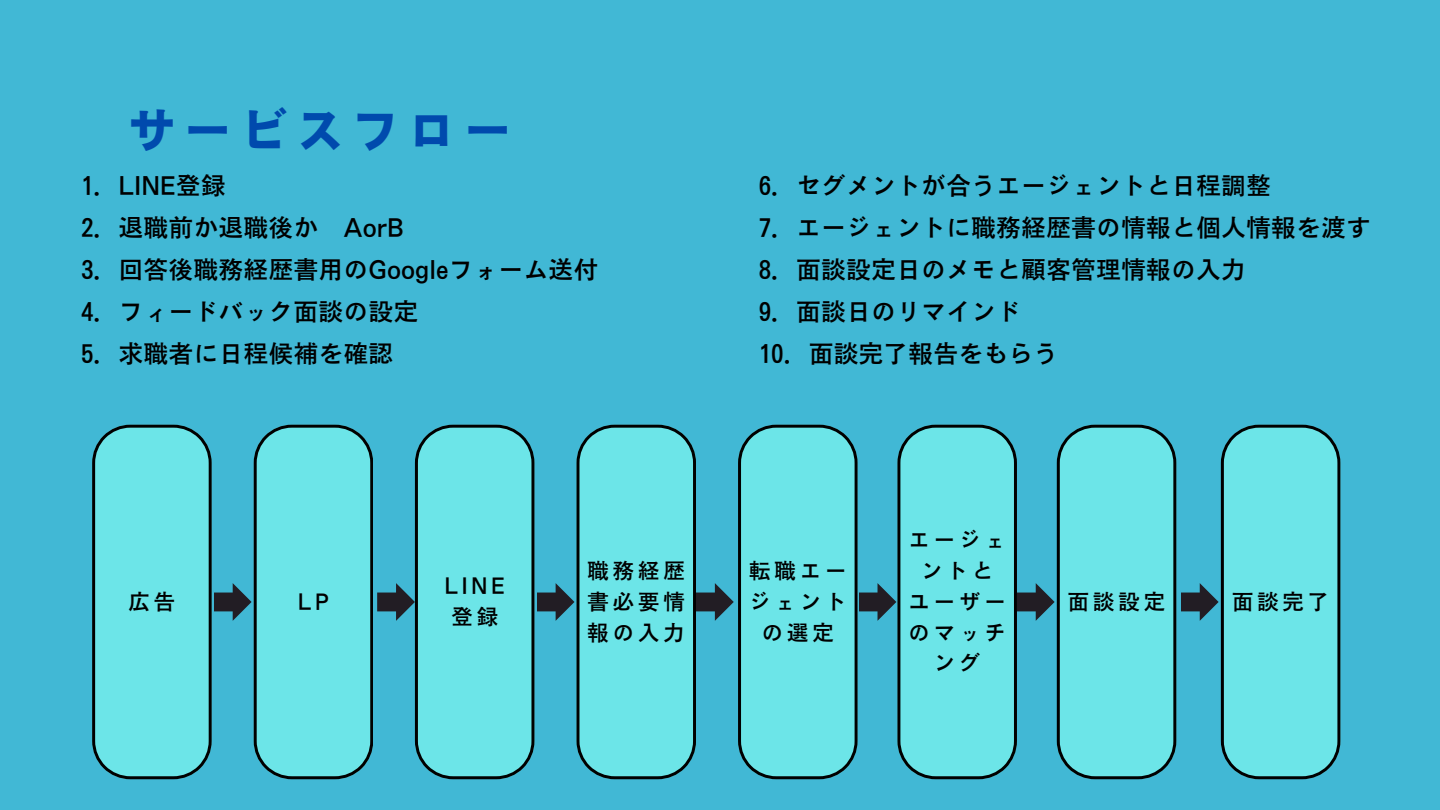
<style>
.page{position:relative;width:1440px;height:810px;background:#41b8d5}
.page>*{position:absolute;margin:0;border:0;box-sizing:border-box;transform-origin:0 0}
.t1{font:50px "Motoya Gothic Std W6";letter-spacing:.12em;color:#004aad}
.t2{font:25px/42px "Motoya Gothic Std W4";color:#000}
.t3{font:22px/30.8px "Motoya Gothic Std W4";letter-spacing:.15em;color:#000;text-align:center}
</style>
<div class="page">
<svg style="left:92px;top:425px;width:1248px;height:354px"></svg>
<p class="t1" style="left:127px;top:105px;width:387px">サービスフロー</p>
<h2 class="t2" style="left:81px;top:164px;width:519px">1．LINE登録<br>2．退職前か退職後か AorB<br>3．回答後職務経歴書用のGoogleフォーム送付<br>4．フィードバック面談の設定<br>5．求職者に日程候補を確認</h2>
<p class="t2" style="left:759px;top:164px;width:614px">6．セグメントが合うエージェントと日程調整<br>7．エージェントに職務経歴書の情報と個人情報を渡す<br>8．面談設定日のメモと顧客管理情報の入力<br>9．面談日のリマインド<br>10．面談完了報告をもらう</p>
<h1 class="t3" style="left:128px;top:586px;width:49px">広告</h1>
<h2 class="t3" style="left:298px;top:586px;width:33px">LP</h2>
<p class="t3" style="left:445px;top:570px;width:62px;text-align:left">LINE登録</p>
<h3 class="t3" style="left:587px;top:555px;width:99px;text-align:justify">職務経歴書必要情報の入力</h3>
<h3 class="t3" style="left:749px;top:555px;width:99px">転職エージェントの選定</h3>
<p class="t3" style="left:908px;top:525px;width:99px">エージェントと</p>
<p class="t3" style="left:908px;top:586px;width:99px">ユーザーのマッチング</p>
<p class="t3" style="left:1068px;top:586px;width:99px">面談設定</p>
<p class="t3" style="left:1232px;top:586px;width:99px">面談完了</p>
</div>
